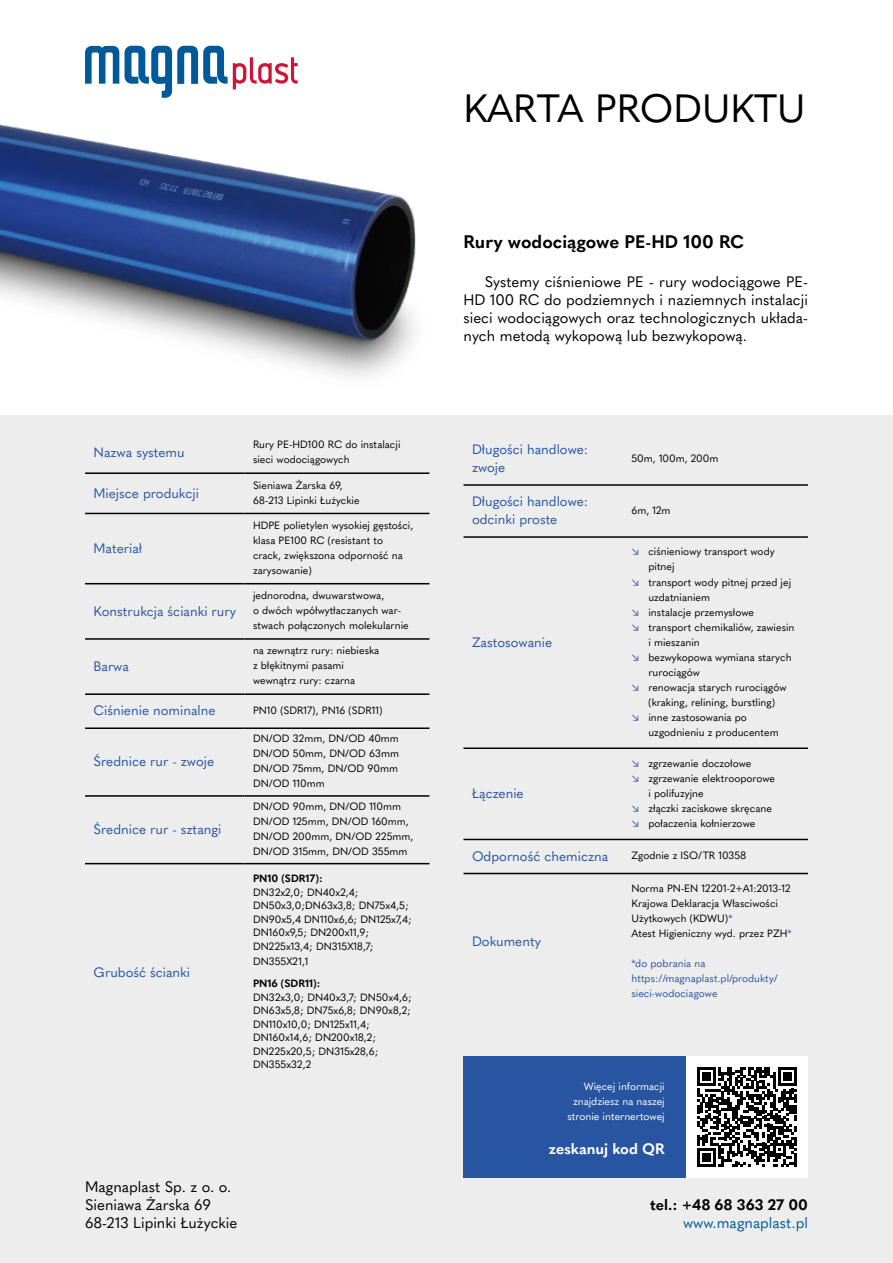
<style>
.page{position:relative;width:893px;height:1263px;background:#fff}
.page>*{position:absolute;margin:0;border:0;box-sizing:border-box;transform-origin:0 0}
.t1{font:39px "Quasimoda";color:#000}
.t2{font:700 18px "Quasimoda";color:#000}
.t3{font:15px/18px "Quasimoda";color:#000;text-align:justify}
.t4{font:700 15px "Quasimoda";letter-spacing:.015em;color:#000}
.t5{font:15px "Quasimoda";color:#005a9a}
.t6{font:700 15px "Quasimoda";color:#fff}
.t7{font:13.5px/18px "Quasimoda";color:#2755a1}
.t8{font:10.5px/15px "Quasimoda";color:#000}
.t9{font:10.5px/15px "Quasimoda";color:#2755a1}
.t10{font:10.5px/15px "Quasimoda";color:#fff;text-align:right}
.t11{font:700 10.5px "Quasimoda";color:#000}
.s1{color:#2755a1}
</style>
<div class="page">
<div style="left:0;top:415px;width:893px;height:848px;background:#ededed"></div>
<div style="left:463px;top:1056px;width:344px;height:122px;background:#2755a1"></div>
<div style="left:686px;top:1056px;width:122px;height:122px;background:#fff"></div>
<svg style="left:697px;top:1067px;width:100px;height:100px"></svg>
<hr style="left:794px;top:1153px;width:3px;height:14px;background:#000">
<img style="left:0;top:45px;width:416px;height:332px">
<hr style="left:85px;top:472px;width:159px;height:2px;background:#000">
<hr style="left:244px;top:472px;width:185px;height:2px;background:#000">
<hr style="left:85px;top:513px;width:159px;height:1px;background:#000">
<hr style="left:244px;top:513px;width:185px;height:1px;background:#000">
<hr style="left:85px;top:583px;width:159px;height:1px;background:#000">
<hr style="left:244px;top:583px;width:185px;height:1px;background:#000">
<hr style="left:85px;top:638px;width:159px;height:2px;background:#000">
<hr style="left:244px;top:638px;width:185px;height:2px;background:#000">
<hr style="left:85px;top:693px;width:159px;height:2px;background:#000">
<hr style="left:244px;top:693px;width:185px;height:2px;background:#000">
<hr style="left:85px;top:727px;width:159px;height:2px;background:#000">
<hr style="left:244px;top:727px;width:185px;height:2px;background:#000">
<hr style="left:85px;top:795px;width:159px;height:2px;background:#000">
<hr style="left:244px;top:795px;width:185px;height:2px;background:#000">
<hr style="left:85px;top:863px;width:159px;height:1px;background:#000">
<hr style="left:244px;top:863px;width:185px;height:1px;background:#000">
<hr style="left:463px;top:747px;width:160px;height:2px;background:#000">
<hr style="left:623px;top:747px;width:185px;height:2px;background:#000">
<hr style="left:463px;top:839px;width:160px;height:1px;background:#000">
<hr style="left:623px;top:839px;width:185px;height:1px;background:#000">
<hr style="left:463px;top:873px;width:160px;height:1px;background:#000">
<hr style="left:623px;top:873px;width:185px;height:1px;background:#000">
<hr style="left:463px;top:536px;width:160px;height:2px;background:#000">
<hr style="left:623px;top:536px;width:185px;height:2px;background:#000">
<hr style="left:463px;top:484px;width:160px;height:2px;background:#000">
<hr style="left:623px;top:484px;width:185px;height:2px;background:#000">
<p class="t7" style="left:94px;top:443px;width:93px">Nazwa systemu</p>
<p class="t8" style="left:253px;top:436px;width:149px">Rury PE-HD100 RC do instalacji sieci wodociągowych</p>
<p class="t7" style="left:94px;top:483px;width:107px">Miejsce produkcji</p>
<p class="t8" style="left:253px;top:477px;width:108px">Sieniawa Żarska 69,<br>68-213 Lipinki Łużyckie</p>
<p class="t7" style="left:94px;top:538px;width:50px">Materiał</p>
<p class="t8" style="left:253px;top:517px;width:162px">HDPE polietylen wysokiej gęstości, klasa PE100 RC (resistant to crack, zwiększona odporność na zarysowanie)</p>
<p class="t7" style="left:94px;top:601px;width:144px">Konstrukcja ścianki rury</p>
<p class="t7" style="left:94px;top:656px;width:37px">Barwa</p>
<p class="t8" style="left:253px;top:587px;width:157px">jednorodna, dwuwarstwowa,<br>o dwóch wpółwytłaczanych war&shy;stwach połączonych molekularnie</p>
<p class="t8" style="left:253px;top:642px;width:128px">na zewnątrz rury: niebieska z błękitnymi pasami wewnątrz rury: czarna</p>
<p class="t7" style="left:94px;top:701px;width:124px">Ciśnienie nominalne</p>
<p class="t8" style="left:253px;top:702px;width:131px">PN10 (SDR17), PN16 (SDR11)</p>
<p class="t7" style="left:94px;top:752px;width:122px">Średnice rur - zwoje</p>
<p class="t8" style="left:253px;top:730px;width:148px;text-align:justify">DN/OD 32mm, DN/OD 40mm DN/OD 50mm, DN/OD 63mm DN/OD 75mm, DN/OD 90mm DN/OD 110mm</p>
<p class="t7" style="left:94px;top:819px;width:129px">Średnice rur - sztangi</p>
<p class="t7" style="left:94px;top:962px;width:98px">Grubość ścianki</p>
<p class="t8" style="left:253px;top:798px;width:162px">DN/OD 90mm, DN/OD 110mm<br>DN/OD 125mm, DN/OD 160mm,<br>DN/OD 200mm, DN/OD 225mm,<br>DN/OD 315mm, DN/OD 355mm</p>
<p class="t11" style="left:253px;top:870px;width:71px">PN10 (SDR17):</p>
<p class="t8" style="left:253px;top:884px;width:160px;line-height:13.5px">DN32x2,0; DN40x2,4;<br>DN50x3,0;DN63x3,8; DN75x4,5;<br>DN90x5,4 DN110x6,6; DN125x7,4;<br>DN160x9,5; DN200x11,9;<br>DN225x13,4; DN315X18,7;</p>
<p class="t8" style="left:253px;top:953px;width:57px">DN355X21,1</p>
<p class="t11" style="left:253px;top:975px;width:69px">PN16 (SDR11):</p>
<p class="t8" style="left:253px;top:989px;width:160px;line-height:13.5px">DN32x3,0; DN40x3,7; DN50x4,6;<br>DN63x5,8; DN75x6,8; DN90x8,2;<br>DN110x10,0; DN125x11,4;<br>DN160x14,6; DN200x18,2;<br>DN225x20,5; DN315x28,6;<br>DN355x32,2</p>
<h3 class="t3" style="left:85px;top:1177px;width:154px;text-align:left">Magnaplast Sp. z o. o.<br>Sieniawa Żarska 69<br>68-213 Lipinki Łużyckie</h3>
<h1 class="t1" style="left:463px;top:78px;width:344px">KARTA PRODUKTU</h1>
<h2 class="t2" style="left:463px;top:228px;width:282px">Rury wodociągowe PE-HD 100 RC</h2>
<h3 class="t3" style="left:463px;top:272px;width:346px;text-indent:21px">Systemy ciśnieniowe PE - rury wodociągowe PE-HD 100 RC do podziemnych i naziemnych instalacji sieci wodociągowych oraz technologicznych układa&shy;nych metodą wykopową lub bezwykopową.</h3>
<p class="t7" style="left:472px;top:440px;width:118px">Długości handlowe: zwoje</p>
<p class="t8" style="left:631px;top:450px;width:88px">50m, 100m, 200m</p>
<p class="t7" style="left:472px;top:492px;width:118px">Długości handlowe: odcinki proste</p>
<p class="t8" style="left:631px;top:502px;width:41px">6m, 12m</p>
<p class="t7" style="left:472px;top:632px;width:82px">Zastosowanie</p>
<p class="t7" style="left:472px;top:783px;width:53px">Łączenie</p>
<p class="t8" style="left:631px;top:543px;width:145px"><span class="s1">↘</span> ciśnieniowy transport wody</p>
<p class="t8" style="left:648px;top:559px;width:28px">pitnej</p>
<p class="t8" style="left:631px;top:574px;width:161px"><span class="s1">↘</span> transport wody pitnej przed jej</p>
<p class="t8" style="left:648px;top:589px;width:63px">uzdatnianiem</p>
<p class="t8" style="left:631px;top:604px;width:124px"><span class="s1">↘</span> instalacje przemysłowe</p>
<p class="t8" style="left:631px;top:619px;width:165px"><span class="s1">↘</span> transport chemikaliów, zawiesin</p>
<p class="t8" style="left:648px;top:634px;width:53px">i mieszanin</p>
<p class="t8" style="left:631px;top:649px;width:162px"><span class="s1">↘</span> bezwykopowa wymiana starych</p>
<p class="t8" style="left:648px;top:664px;width:53px">rurociągów</p>
<p class="t8" style="left:631px;top:679px;width:157px"><span class="s1">↘</span> renowacja starych rurociągów</p>
<p class="t8" style="left:648px;top:694px;width:128px">(kraking, relining, burstling)</p>
<p class="t8" style="left:631px;top:709px;width:117px"><span class="s1">↘</span> inne zastosowania po</p>
<p class="t8" style="left:648px;top:724px;width:132px">uzgodnieniu z producentem</p>
<p class="t8" style="left:631px;top:755px;width:121px"><span class="s1">↘</span> zgrzewanie doczołowe</p>
<p class="t8" style="left:631px;top:770px;width:145px"><span class="s1">↘</span> zgrzewanie elektrooporowe</p>
<p class="t8" style="left:648px;top:785px;width:57px">i polifuzyjne</p>
<p class="t8" style="left:631px;top:800px;width:142px"><span class="s1">↘</span> złączki zaciskowe skręcane</p>
<p class="t8" style="left:631px;top:815px;width:125px"><span class="s1">↘</span> połaczenia kołnierzowe</p>
<p class="t7" style="left:472px;top:846px;width:138px">Odporność chemiczna</p>
<p class="t8" style="left:631px;top:847px;width:116px">Zgodnie z ISO/TR 10358</p>
<p class="t7" style="left:472px;top:931px;width:71px">Dokumenty</p>
<p class="t8" style="left:631px;top:880px;width:162px">Norma PN-EN 12201-2+A1:2013-12<br>Krajowa Deklaracja Własciwości<br>Użytkowych (KDWU)<span class="s1">*<br></span>Atest Higieniczny wyd. przez PZH<span class="s1">*</span></p>
<p class="t9" style="left:631px;top:955px;width:148px">*do pobrania na https://magnaplast.pl/produkty/ sieci-wodociagowe</p>
<p class="t10" style="left:567px;top:1078px;width:99px">Więcej informacji znajdziesz na naszej stronie internertowej</p>
<h3 class="t6" style="left:549px;top:1137px;width:117px">zeskanuj kod QR</h3>
<h3 class="t4" style="left:650px;top:1193px;width:159px">tel.: +48 68 363 27 00</h3>
<h3 class="t5" style="left:683px;top:1211px;width:126px">www.magnaplast.pl</h3>
</div>
